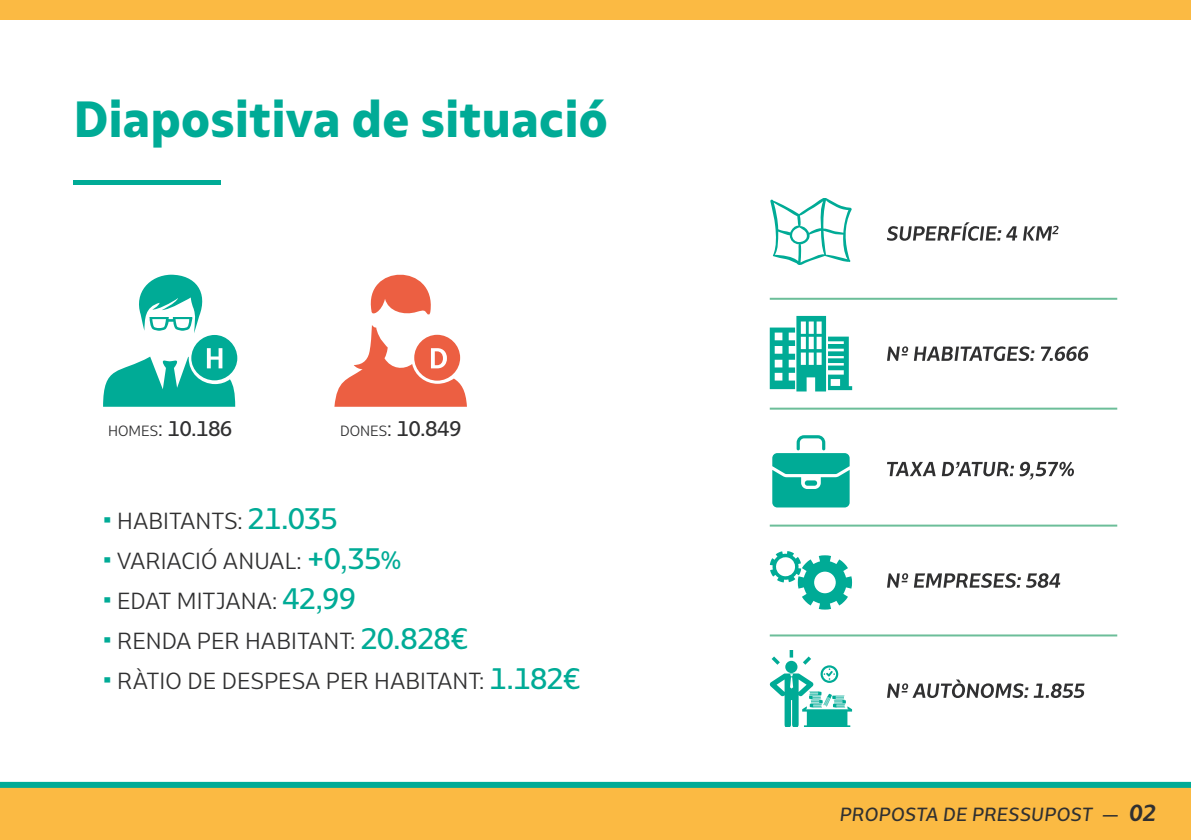
<style>
.page{position:relative;width:1191px;height:840px;background:#fff}
.page>*{position:absolute;margin:0;border:0;box-sizing:border-box;transform-origin:0 0}
.t1{font:800 48px "Bw Glenn Sans";letter-spacing:.01em;color:#00ab96}
.t2{font:22px/40px "Bw Glenn Sans";letter-spacing:.01em;color:#303031}
.t3{font:500 20px "Bw Glenn Sans";color:#303031}
.t4{font:italic 500 18px "Bw Glenn Sans";letter-spacing:.025em;color:#303031}
.s1{font-weight:400;font-size:14px}
.s2{font-weight:400}
.s3{font-weight:900;font-size:28px;color:#00ab96}
.s4{font-weight:500;font-size:28px;color:#00ab96}
.s5{font-weight:500;font-size:24px;color:#00ab96}
.s6{font-weight:700;font-size:22px}
</style>
<div class="page">
<div style="left:0;top:787px;width:1191px;height:52px;background:#fbba43"></div>
<div style="left:0;top:781px;width:1191px;height:6px;background:#00ab96"></div>
<div style="left:0;top:0;width:1191px;height:20px;background:#fbba43"></div>
<hr style="left:74px;top:181px;width:147px;height:4px;background:#00ab96">
<svg style="left:887px;top:679px;width:197px;height:18px"></svg>
<svg style="left:887px;top:573px;width:173px;height:14px"></svg>
<svg style="left:887px;top:461px;width:187px;height:18px"></svg>
<svg style="left:887px;top:346px;width:201px;height:15px"></svg>
<svg style="left:887px;top:222px;width:171px;height:19px"></svg>
<hr style="left:769px;top:297px;width:348px;height:2px;background:#6cbe99">
<hr style="left:769px;top:407px;width:348px;height:2px;background:#6cbe99">
<hr style="left:769px;top:524px;width:348px;height:2px;background:#6cbe99">
<hr style="left:769px;top:634px;width:348px;height:2px;background:#6cbe99">
<svg style="left:769px;top:316px;width:83px;height:75px"></svg>
<svg style="left:770px;top:199px;width:82px;height:65px"></svg>
<svg style="left:772px;top:435px;width:77px;height:72px"></svg>
<div style="left:804px;top:480px;width:13px;height:5px;background:#00ab96;border-radius:3px"></div>
<svg style="left:770px;top:551px;width:82px;height:58px"></svg>
<svg style="left:770px;top:650px;width:82px;height:76px"></svg>
<svg style="left:103px;top:274px;width:134px;height:132px"></svg>
<svg style="left:334px;top:274px;width:133px;height:132px"></svg>
<h1 class="t1" style="left:74px;top:89px;width:535px">Diapositiva de situació</h1>
<p class="t3" style="left:108px;top:415px;width:126px"><span class="s1">HOMES</span><span class="s2">:</span> 10.186</p>
<p class="t3" style="left:340px;top:415px;width:123px"><span class="s1">DONES</span><span class="s2">:</span> 10.849</p>
<p class="t2" style="left:103px;top:500px;width:479px"><span class="s3">·</span> HABITANTS: <span class="s4">21.035<br></span><span class="s3">·</span> VARIACIÓ ANUAL: <span class="s4">+0,35</span><span class="s5">%<br></span><span class="s3">·</span> EDAT MITJANA: <span class="s4">42,99<br></span><span class="s3">·</span> RENDA PER HABITANT: <span class="s4">20.828€<br></span><span class="s3">·</span> RÀTIO DE DESPESA PER HABITANT: <span class="s4">1.182€</span></p>
<p class="t4" style="left:840px;top:802px;width:317px">PROPOSTA DE PRESSUPOST — <span class="s6">02</span></p>
</div>
